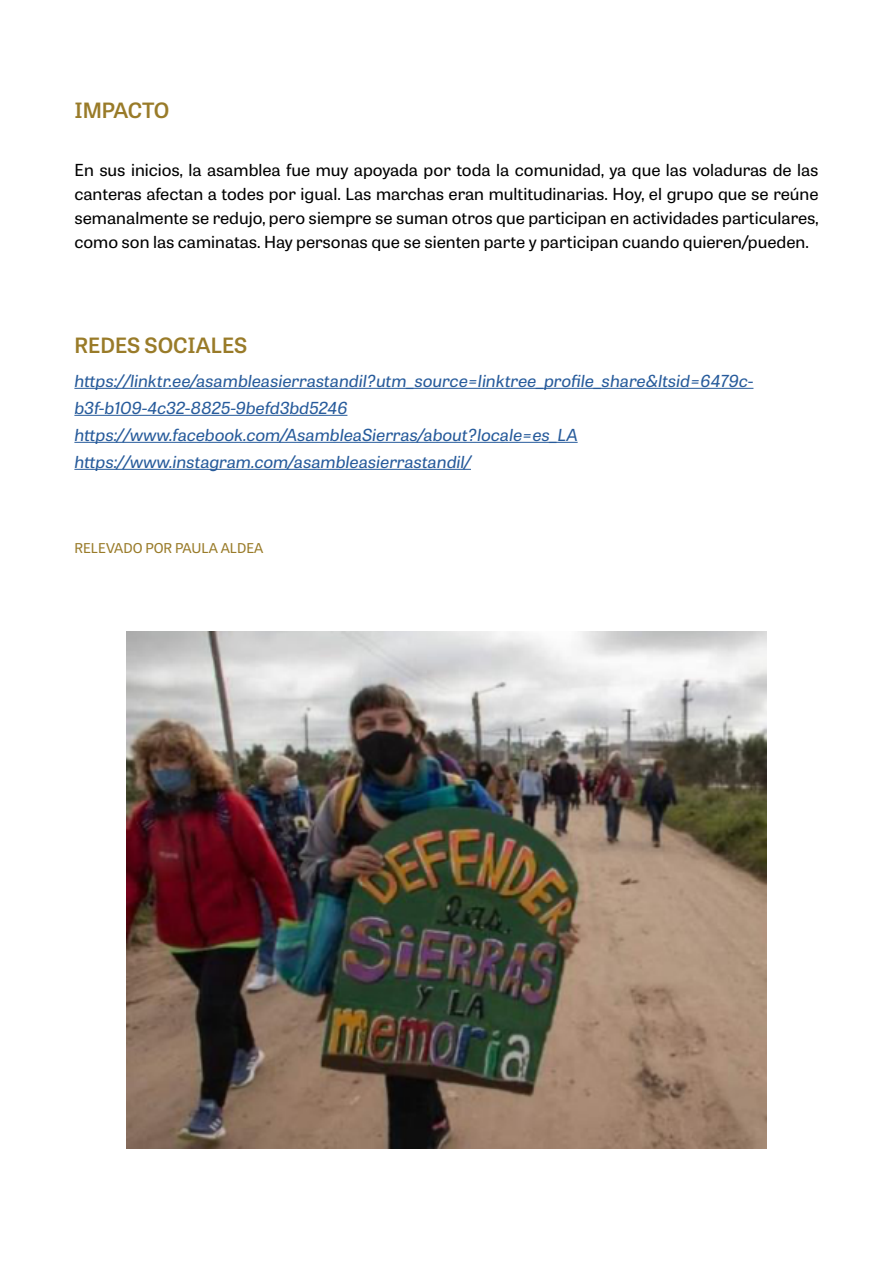
<style>
.page{position:relative;width:893px;height:1263px;background:#fff}
.page>*{position:absolute;margin:0;border:0;box-sizing:border-box;transform-origin:0 0}
.t1{font:600 21px "Tablet Gothic Wide";color:#997b29}
.t2{font:16.5px/24px "Tablet Gothic Wide";color:#000;text-align:justify}
.t3{font:italic 16.5px/27px "Tablet Gothic Wide";color:#275b9b}
.t4{font:13.5px "Tablet Gothic Wide";color:#997b29}
</style>
<div class="page">
<hr style="left:74px;top:388px;width:679px;height:1px;background:#275b9b">
<hr style="left:74px;top:415px;width:273px;height:1px;background:#275b9b">
<hr style="left:74px;top:442px;width:504px;height:1px;background:#275b9b">
<hr style="left:74px;top:469px;width:397px;height:1px;background:#275b9b">
<img style="left:127px;top:631px;width:639px;height:517px">
<p class="t1" style="left:74px;top:95px;width:96px">IMPACTO</p>
<p class="t2" style="left:74px;top:157px;width:746px">En sus inicios, la asamblea fue muy apoyada por toda la comunidad, ya que las voladuras de las canteras afectan a todes por igual. Las marchas eran multitudinarias. Hoy, el grupo que se reúne semanalmente se redujo, pero siempre se suman otros que participan en actividades particulares, como son las caminatas. Hay personas que se sienten parte y participan cuando quieren/pueden.</p>
<p class="t1" style="left:74px;top:330px;width:174px">REDES SOCIALES</p>
<p class="t3" style="left:74px;top:366px;width:681px">https://linktr.ee/asambleasierrastandil?utm_source=linktree_profile_share&amp;ltsid=6479c&shy;b3f-b109-4c32-8825-9befd3bd5246 https://www.facebook.com/AsambleaSierras/about?locale=es_LA https://www.instagram.com/asambleasierrastandil/</p>
<p class="t4" style="left:74px;top:539px;width:191px">RELEVADO POR PAULA ALDEA</p>
</div>
